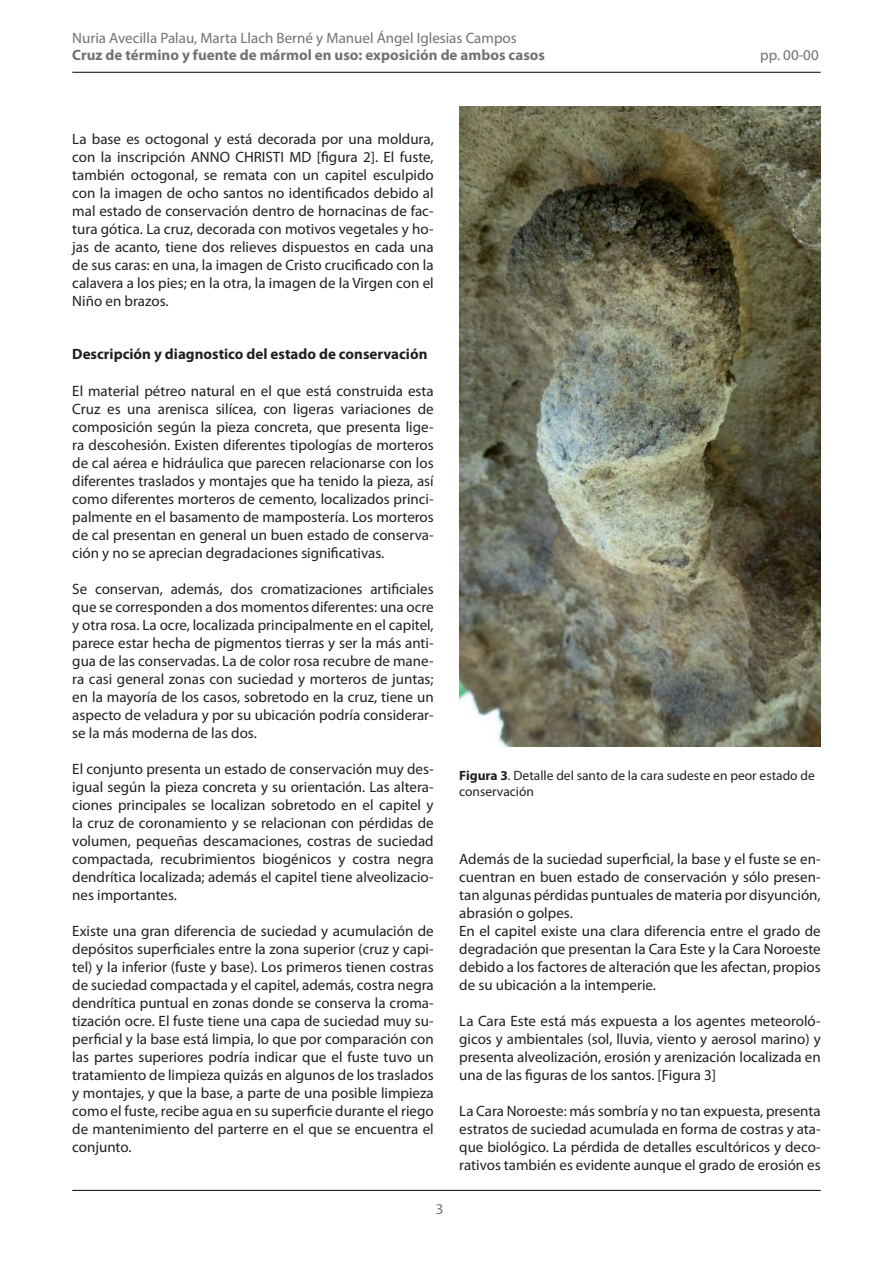
<style>
.page{position:relative;width:893px;height:1263px;background:#fff}
.page>*{position:absolute;margin:0;border:0;box-sizing:border-box;transform-origin:0 0}
.t1{font:15px/18px "Myriad Pro";color:#231f20;text-align:justify}
.t2{font:15px "Myriad Pro";color:#717275}
.t3{font:700 15px "Myriad Pro";color:#717275}
.t4{font:700 15px "Myriad Pro";color:#231f20}
.t5{font:13.5px/16.2px "Myriad Pro";color:#231f20}
.s1{font-weight:700}
</style>
<div class="page">
<hr style="left:72px;top:72px;width:749px;height:1px;background:#231f20">
<hr style="left:72px;top:1190px;width:749px;height:1px;background:#231f20">
<img style="left:459px;top:106px;width:362px;height:641px">
<p class="t2" style="left:72px;top:29px;width:446px">Nuria Avecilla Palau, Marta Llach Berné y Manuel Ángel Iglesias Campos</p>
<p class="t3" style="left:72px;top:45px;width:474px">Cruz de término y fuente de mármol en uso: exposición de ambos casos</p>
<p class="t2" style="left:760px;top:45px;width:60px">pp. 00-00</p>
<p class="t1" style="left:72px;top:130px;width:363px">La base es octogonal y está decorada por una moldura, con la inscripción ANNO CHRISTI MD [figura 2]. El fuste, también octogonal, se remata con un capitel esculpido con la imagen de ocho santos no identificados debido al mal estado de conservación dentro de hornacinas de fac&shy;tura gótica. La cruz, decorada con motivos vegetales y ho&shy;jas de acanto, tiene dos relieves dispuestos en cada una de sus caras: en una, la imagen de Cristo crucificado con la calavera a los pies; en la otra, la imagen de la Virgen con el Niño en brazos.</p>
<p class="t4" style="left:72px;top:344px;width:357px">Descripción y diagnostico del estado de conservación</p>
<p class="t1" style="left:72px;top:382px;width:363px">El material pétreo natural en el que está construida esta Cruz es una arenisca silícea, con ligeras variaciones de composición según la pieza concreta, que presenta lige&shy;ra descohesión. Existen diferentes tipologías de morteros de cal aérea e hidráulica que parecen relacionarse con los diferentes traslados y montajes que ha tenido la pieza, así como diferentes morteros de cemento, localizados princi&shy;palmente en el basamento de mampostería. Los morteros de cal presentan en general un buen estado de conserva&shy;ción y no se aprecian degradaciones significativas.</p>
<p class="t1" style="left:72px;top:580px;width:363px">Se conservan, además, dos cromatizaciones artificiales que se corresponden a dos momentos diferentes: una ocre y otra rosa. La ocre, localizada principalmente en el capitel, parece estar hecha de pigmentos tierras y ser la más anti&shy;gua de las conservadas. La de color rosa recubre de mane&shy;ra casi general zonas con suciedad y morteros de juntas; en la mayoría de los casos, sobretodo en la cruz, tiene un aspecto de veladura y por su ubicación podría considerar&shy;se la más moderna de las dos.</p>
<p class="t1" style="left:72px;top:760px;width:363px">El conjunto presenta un estado de conservación muy des&shy;igual según la pieza concreta y su orientación. Las altera&shy;ciones principales se localizan sobretodo en el capitel y la cruz de coronamiento y se relacionan con pérdidas de volumen, pequeñas descamaciones, costras de suciedad compactada, recubrimientos biogénicos y costra negra dendrítica localizada; además el capitel tiene alveolizacio&shy;nes importantes.</p>
<p class="t1" style="left:72px;top:922px;width:363px">Existe una gran diferencia de suciedad y acumulación de depósitos superficiales entre la zona superior (cruz y capi&shy;tel) y la inferior (fuste y base). Los primeros tienen costras de suciedad compactada y el capitel, además, costra negra dendrítica puntual en zonas donde se conserva la croma&shy;tización ocre. El fuste tiene una capa de suciedad muy su&shy;perficial y la base está limpia, lo que por comparación con las partes superiores podría indicar que el fuste tuvo un tratamiento de limpieza quizás en algunos de los traslados y montajes, y que la base, a parte de una posible limpieza como el fuste, recibe agua en su superficie durante el riego de mantenimiento del parterre en el que se encuentra el conjunto.</p>
<p class="t2" style="left:436px;top:1200px;width:9px">3</p>
<p class="t5" style="left:459px;top:767px;width:357px"><span class="s1">Figura 3</span>. Detalle del santo de la cara sudeste en peor estado de conservación</p>
<p class="t1" style="left:459px;top:850px;width:363px;text-align:left">Además de la suciedad superficial, la base y el fuste se en&shy;cuentran en buen estado de conservación y sólo presen&shy;tan algunas pérdidas puntuales de materia por disyunción, abrasión o golpes.<br>En el capitel existe una clara diferencia entre el grado de degradación que presentan la Cara Este y la Cara Noroeste debido a los factores de alteración que les afectan, propios de su ubicación a la intemperie.</p>
<p class="t1" style="left:459px;top:1012px;width:363px">La Cara Este está más expuesta a los agentes meteoroló&shy;gicos y ambientales (sol, lluvia, viento y aerosol marino) y presenta alveolización, erosión y arenización localizada en una de las figuras de los santos. [Figura 3]</p>
<p class="t1" style="left:459px;top:1102px;width:363px">La Cara Noroeste: más sombría y no tan expuesta, presenta estratos de suciedad acumulada en forma de costras y ata&shy;que biológico. La pérdida de detalles escultóricos y deco&shy;rativos también es evidente aunque el grado de erosión es</p>
</div>
